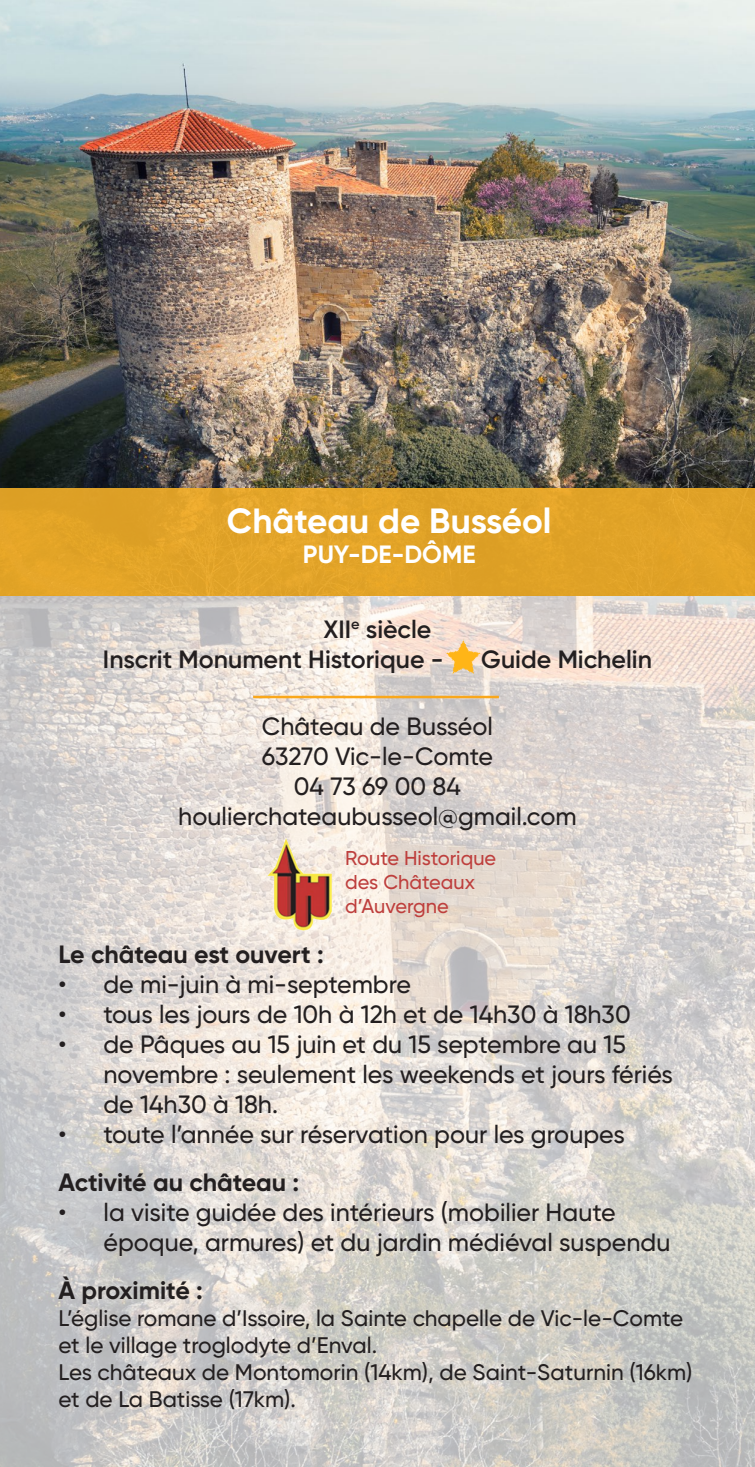
<style>
.page{position:relative;width:755px;height:1467px;background:#fff}
.page>*{position:absolute;margin:0;border:0;box-sizing:border-box;transform-origin:0 0}
.t1{font:700 35px "Gilroy";color:#fff}
.t2{font:500 25px/30px "Gilroy";color:#231f20}
.t3{font:600 25px "Gilroy";color:#231f20}
.t4{font:700 25px "Gilroy";color:#231f20}
.t5{font:700 25px "Gilroy";color:#fff}
.t6{font:500 22.5px/27px "Gilroy";color:#231f20}
.t7{font:500 20px "Gilroy";color:#be3f3d}
</style>
<div class="page">
<img style="left:0;top:595px;width:755px;height:872px">
<img style="left:0;top:0;width:755px;height:488px">
<img style="left:267px;top:839px;width:64px;height:92px">
<hr style="left:253px;top:696px;width:246px;height:2px;background:#f9a71b">
<div style="left:0;top:488px;width:755px;height:107px;background:#e2a327"></div>
<img style="left:445px;top:640px;width:36px;height:35px">
<p class="t1" style="left:227px;top:499px;width:326px">Château de Busséol</p>
<p class="t5" style="left:303px;top:539px;width:174px">PUY-DE-DÔME</p>
<p class="t3" style="left:323px;top:613px;width:110px">XII<sup>e</sup> siècle</p>
<p class="t3" style="left:103px;top:643px;width:342px">Inscrit Monument Historique -</p>
<p class="t3" style="left:481px;top:643px;width:172px">Guide Michelin</p>
<p class="t2" style="left:262px;top:711px;width:233px">Château de Busséol</p>
<p class="t2" style="left:262px;top:741px;width:233px">63270 Vic-le-Comte</p>
<p class="t2" style="left:294px;top:771px;width:169px">04 73 69 00 84</p>
<p class="t2" style="left:178px;top:801px;width:400px">houlierchateaubusseol@gmail.com</p>
<p class="t7" style="left:345px;top:845px;width:152px">Route Historique</p>
<p class="t7" style="left:345px;top:869px;width:131px">des Châteaux</p>
<p class="t7" style="left:345px;top:893px;width:105px">d’Auvergne</p>
<p class="t4" style="left:58px;top:938px;width:267px">Le château est ouvert :</p>
<p class="t2" style="left:58px;top:969px;width:354px">• de mi-juin à mi-septembre</p>
<p class="t2" style="left:58px;top:999px;width:574px">• tous les jours de 10h à 12h et de 14h30 à 18h30</p>
<p class="t2" style="left:103px;top:1029px;width:571px;text-indent:-45px">• de Pâques au 15 juin et du 15 septembre au 15 novembre : seulement les weekends et jours fériés de 14h30 à 18h.</p>
<p class="t2" style="left:58px;top:1119px;width:568px">• toute l’année sur réservation pour les groupes</p>
<p class="t4" style="left:58px;top:1166px;width:242px">Activité au château :</p>
<p class="t2" style="left:103px;top:1197px;width:568px;text-indent:-45px">• la visite guidée des intérieurs (mobilier Haute époque, armures) et du jardin médiéval suspendu</p>
<p class="t4" style="left:58px;top:1274px;width:146px">À proximité :</p>
<p class="t6" style="left:58px;top:1304px;width:626px">L’église romane d’Issoire, la Sainte chapelle de Vic-le-Comte et le village troglodyte d’Enval.</p>
<p class="t6" style="left:58px;top:1358px;width:635px">Les châteaux de Montomorin (14km), de Saint-Saturnin (16km) et de La Batisse (17km).</p>
</div>
